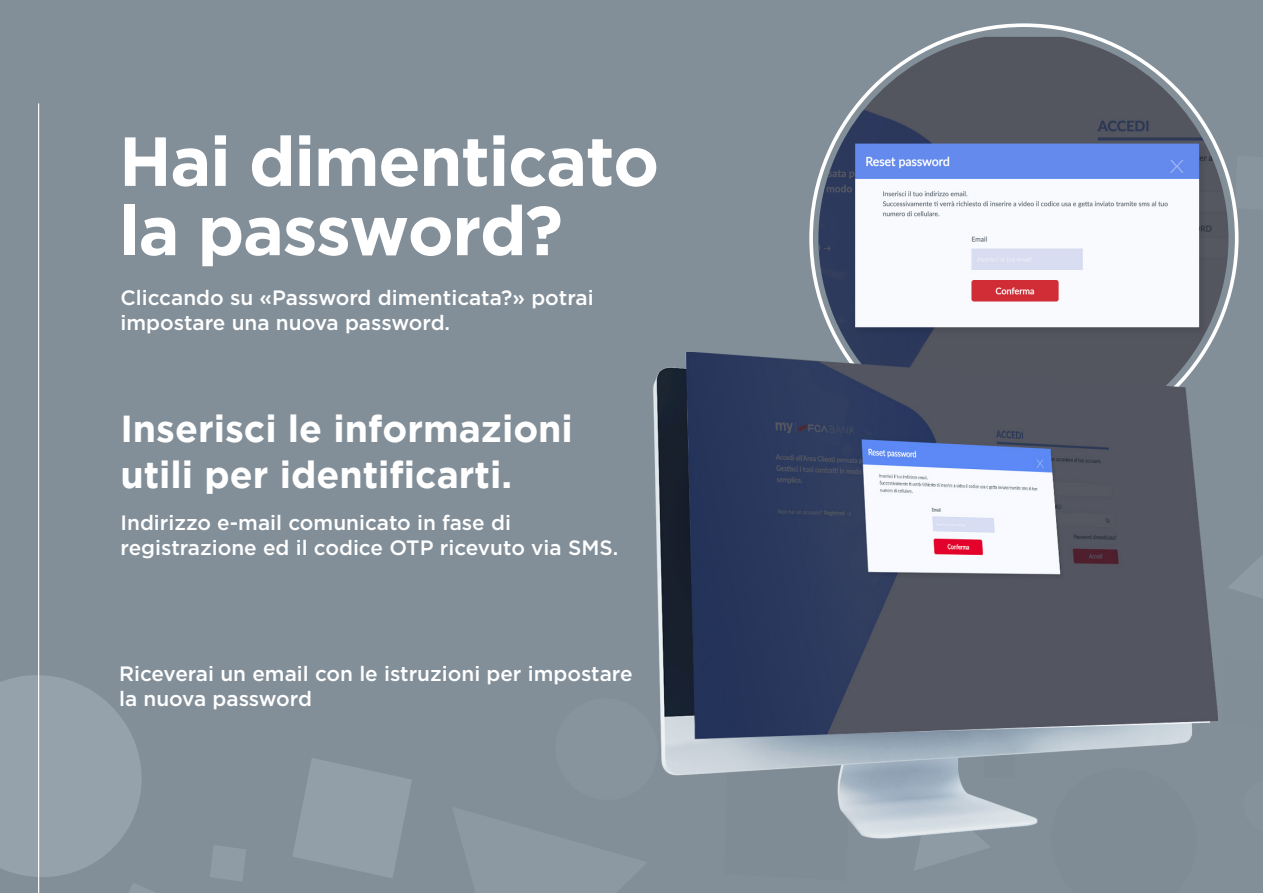
<style>
.page{position:relative;width:1263px;height:893px;background:#828f99}
.page>*{position:absolute;margin:0;border:0;box-sizing:border-box;transform-origin:0 0}
.t1{font:700 69.3px/69.3px "Gotham";letter-spacing:-.02em;color:#fff}
.t2{font:700 37.5px/45.3px "Gotham";color:#fff}
.t3{font:500 20.85px/24.9px "Gotham";color:#fff}
</style>
<div class="page">
<svg style="left:293px;top:758px;width:119px;height:120px"></svg>
<svg style="left:1238px;top:555px;width:25px;height:43px"></svg>
<svg style="left:0;top:670px;width:246px;height:223px"></svg>
<svg style="left:1235px;top:199px;width:2px;height:12px"></svg>
<hr style="left:38px;top:103px;width:1px;height:790px;background:#fff">
<img style="left:818px;top:37px;width:410px;height:221px">
<img style="left:653px;top:258px;width:585px;height:612px">
<p class="t1" style="left:119px;top:125px;width:542px">Hai dimenticato la password?</p>
<p class="t3" style="left:121px;top:285px;width:475px">Cliccando su «Password dimenticata?» potrai impostare una nuova password.</p>
<p class="t2" style="left:120px;top:405px;width:454px">Inserisci le informazioni utili per identificarti.</p>
<p class="t3" style="left:121px;top:510px;width:499px">Indirizzo e-mail comunicato in fase di registrazione ed il codice OTP ricevuto via SMS.</p>
<p class="t3" style="left:119px;top:661px;width:515px">Riceverai un email con le istruzioni per impostare</p>
<p class="t3" style="left:119px;top:686px;width:195px">la nuova password</p>
</div>
